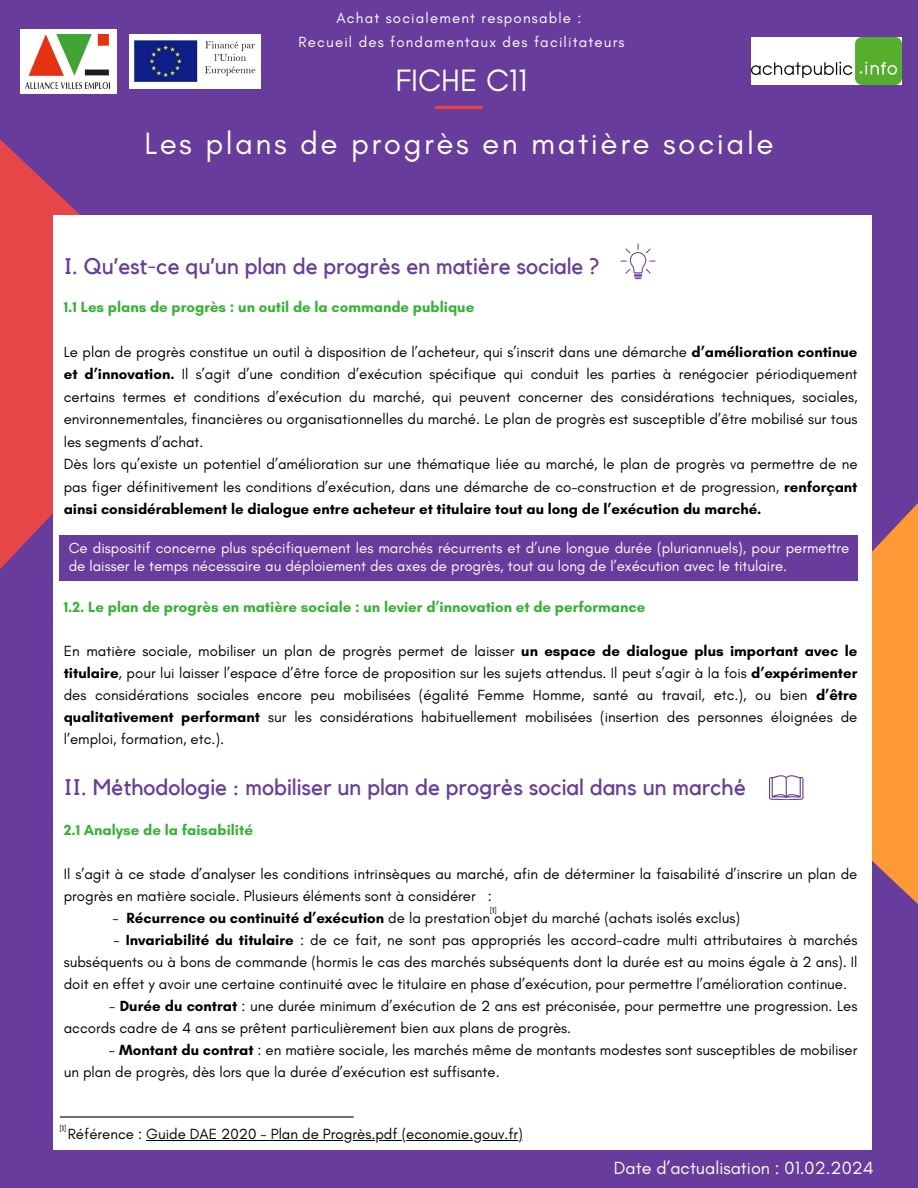
<style>
.page{position:relative;width:918px;height:1188px;background:#673c9d}
.page>*{position:absolute;margin:0;border:0;box-sizing:border-box;transform-origin:0 0}
.t1{font:31.5px "Glacial Indifference";letter-spacing:.08em;color:#fff}
.t2{font:31.5px "Glacial Indifference";color:#fff}
.t3{font:22.5px "Kollektif";color:#673c9d}
.t4{font:18px "Glacial Indifference";color:#fff}
.t5{font:15px/22px "Glacial Indifference";color:#000}
.t6{font:15px/18px "Glacial Indifference";color:#fff}
.t7{font:700 15px "Glacial Indifference";color:#34b432}
.t8{font:15px "Glacial Indifference";letter-spacing:.08em;color:#fff}
.t9{font:7.5px "Kollektif";color:#000}
.s1{font-weight:700}
</style>
<div class="page">
<svg style="left:718px;top:503px;width:200px;height:647px;fill:#ff9935"></svg>
<svg style="left:0;top:34px;width:130px;height:535px;fill:#e84646"></svg>
<div style="left:53px;top:215px;width:819px;height:934px;background:#fff"></div>
<hr style="left:435px;top:106px;width:48px;height:3px;background:#e84646">
<div style="left:60px;top:535px;width:798px;height:45px;background:#673c9d"></div>
<hr style="left:146px;top:1140px;width:377px;height:1px;background:#000">
<hr style="left:60px;top:1116px;width:294px;height:2px;background:#000">
<svg style="left:621px;top:244px;width:34px;height:35px"></svg>
<svg style="left:769px;top:775px;width:34px;height:25px"></svg>
<div style="left:20px;top:29px;width:97px;height:64px;background:#fff"></div>
<img style="left:25px;top:34px;width:85px;height:54px">
<img style="left:751px;top:38px;width:150px;height:47px">
<img style="left:130px;top:34px;width:131px;height:55px">
<h5 class="t8" style="left:336px;top:9px;width:247px">Achat socialement responsable :</h5>
<h6 class="t8" style="left:299px;top:33px;width:328px">Recueil des fondamentaux des facilitateurs</h6>
<p class="t2" style="left:396px;top:61px;width:133px">FICHE C11</p>
<p class="t1" style="left:144px;top:125px;width:631px">Les plans de progrès en matière sociale</p>
<p class="t3" style="left:64px;top:255px;width:537px">I. Qu’est-ce qu’un plan de progrès en matière sociale ?</p>
<h6 class="t7" style="left:64px;top:298px;width:412px">1.1 Les plans de progrès : un outil de la commande publique</h6>
<p class="t5" style="left:64px;top:340px;width:795px;line-height:22.5px">Le plan de progrès constitue un outil à disposition de l’acheteur, qui s’inscrit dans une démarche <span class="s1">d’amélioration continue et d’innovation.</span> Il s’agit d’une condition d’exécution spécifique qui conduit les parties à renégocier périodiquement certains termes et conditions d’exécution du marché, qui peuvent concerner des considérations techniques, sociales, environnementales, financières ou organisationnelles du marché. Le plan de progrès est susceptible d’être mobilisé sur tous les segments d’achat.<br>Dès lors qu’existe un potentiel d’amélioration sur une thématique liée au marché, le plan de progrès va permettre de ne pas figer définitivement les conditions d’exécution, dans une démarche de co-construction et de progression, <span class="s1">renforçant ainsi considérablement le dialogue entre acheteur et titulaire tout au long de l’exécution du marché.</span></p>
<p class="t6" style="left:69px;top:539px;width:782px">Ce dispositif concerne plus spécifiquement les marchés récurrents et d’une longue durée (pluriannuels), pour permettre de laisser le temps nécessaire au déploiement des axes de progrès, tout au long de l’exécution avec le titulaire.</p>
<p class="t7" style="left:64px;top:598px;width:583px">1.2. Le plan de progrès en matière sociale : un levier d’innovation et de performance</p>
<p class="t5" style="left:64px;top:640px;width:795px;text-align:justify">En matière sociale, mobiliser un plan de progrès permet de laisser <span class="s1">un espace de dialogue plus important avec le titulaire</span>, pour lui laisser l’espace d’être force de proposition sur les sujets attendus. Il peut s’agir à la fois <span class="s1">d’expérimenter </span>des considérations sociales encore peu mobilisées (égalité Femme Homme, santé au travail, etc.), ou bien <span class="s1">d’être qualitativement performant</span> sur les considérations habituellement mobilisées (insertion des personnes éloignées de l’emploi, formation, etc.).</p>
<p class="t3" style="left:64px;top:777px;width:684px">II. Méthodologie : mobiliser un plan de progrès social dans un marché</p>
<h5 class="t7" style="left:64px;top:820px;width:191px">2.1 Analyse de la faisabilité</h5>
<h6 class="t5" style="left:64px;top:862px;width:795px">Il s’agit à ce stade d’analyser les conditions intrinsèques au marché, afin de déterminer la faisabilité d’inscrire un plan de progrès en matière sociale. Plusieurs éléments sont à considérer :</h6>
<h6 class="t5" style="left:112px;top:906px;width:629px">- <span class="s1">Récurrence ou continuité d’exécution</span> de la prestation objet du marché (achats isolés exclus)</h6>
<h6 class="t5" style="left:64px;top:928px;width:795px;text-align:justify;text-indent:50px">- <span class="s1">Invariabilité du titulaire</span> : de ce fait, ne sont pas appropriés les accord-cadre multi attributaires à marchés subséquents ou à bons de commande (hormis le cas des marchés subséquents dont la durée est au moins égale à 2 ans). Il doit en effet y avoir une certaine continuité avec le titulaire en phase d’exécution, pour permettre l’amélioration continue.</h6>
<h6 class="t5" style="left:64px;top:994px;width:795px;text-indent:45px">- <span class="s1">Durée du contrat</span> : une durée minimum d’exécution de 2 ans est préconisée, pour permettre une progression. Les accords cadre de 4 ans se prêtent particulièrement bien aux plans de progrès.</h6>
<h6 class="t5" style="left:64px;top:1038px;width:795px;text-indent:45px">- <span class="s1">Montant du contrat</span> : en matière sociale, les marchés même de montants modestes sont susceptibles de mobiliser un plan de progrès, dès lors que la durée d’exécution est suffisante.</h6>
<p class="t9" style="left:490px;top:907px;width:8px">[1]</p>
<h6 class="t9" style="left:60px;top:1125px;width:8px">[1]</h6>
<p class="t5" style="left:68px;top:1122px;width:456px">Référence : Guide DAE 2020 - Plan de Progrès.pdf (economie.gouv.fr)</p>
<p class="t4" style="left:614px;top:1156px;width:261px">Date d’actualisation : 01.02.2024</p>
</div>
